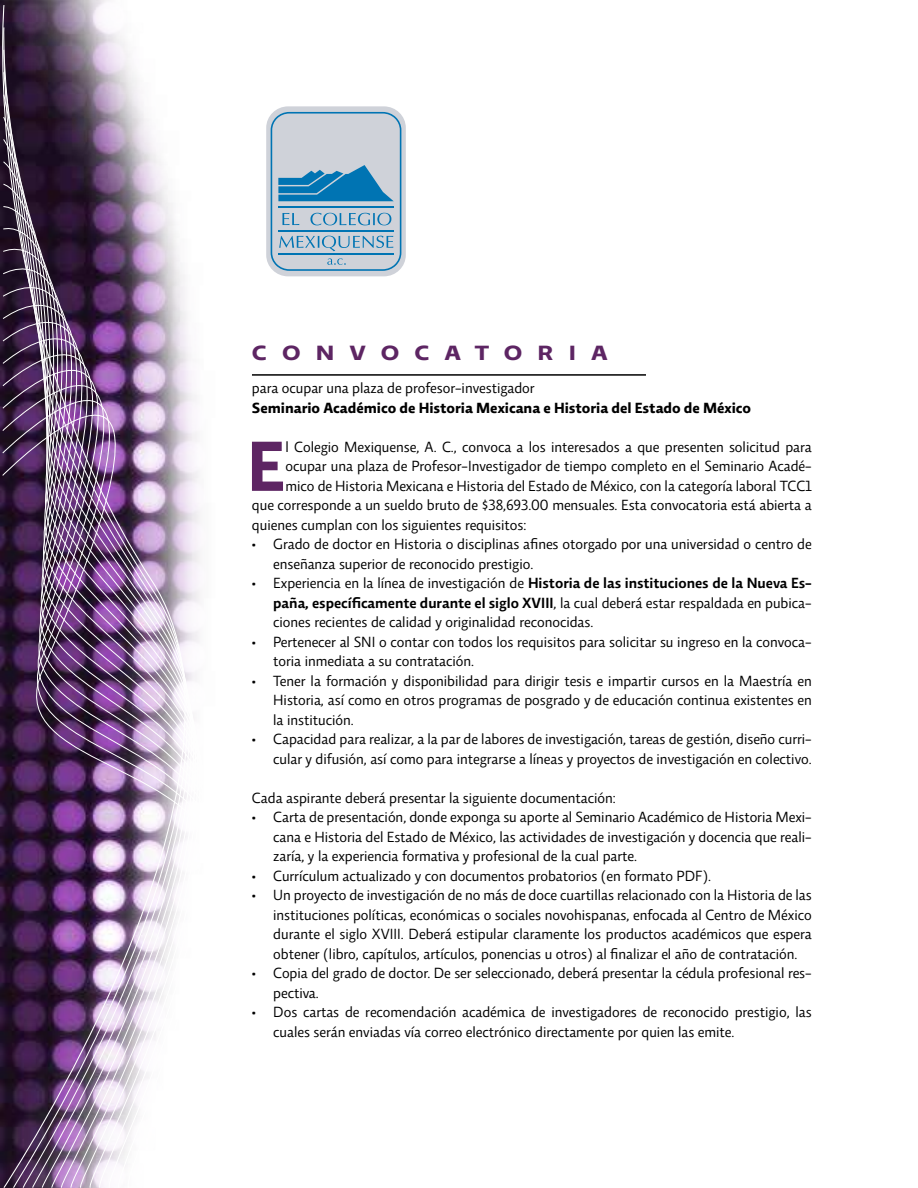
<style>
.page{position:relative;width:918px;height:1188px;background:#fff}
.page>*{position:absolute;margin:0;border:0;box-sizing:border-box;transform-origin:0 0}
.t1{font:700 72.15px "Relato Sans OT";color:#5d2563}
.t2{font:700 21px "Relato Sans OT";letter-spacing:.6em;color:#5d2563;scale:1.2 1}
.t3{font:15px/19.5px "Relato Sans OT";color:#000}
.t4{font:700 15px "Relato Sans OT";color:#000}
.s1{font-weight:600}
</style>
<div class="page">
<svg style="left:0;top:4px;width:280px;height:271px"></svg>
<svg style="left:0;top:26px;width:279px;height:1162px"></svg>
<svg style="left:3px;top:49px;width:275px;height:1139px"></svg>
<svg style="left:3px;top:71px;width:274px;height:1117px"></svg>
<svg style="left:3px;top:94px;width:273px;height:1094px"></svg>
<svg style="left:3px;top:116px;width:272px;height:1072px"></svg>
<svg style="left:3px;top:139px;width:271px;height:1049px"></svg>
<svg style="left:3px;top:161px;width:270px;height:1027px"></svg>
<img style="left:2px;top:250px;width:264px;height:938px">
<svg style="left:266px;top:106px;width:140px;height:170px;background:#c8d0d9"></svg>
<svg style="left:271px;top:112px;width:130px;height:159px;background:#9dbbcf"></svg>
<hr style="left:252px;top:374px;width:394px;height:2px;background:#000">
<h2 class="t2" style="left:252px;top:340px;width:298px">CONVOCATORIA</h2>
<p class="t3" style="left:252px;top:378px;width:284px">para ocupar una plaza de profesor-investigador</p>
<p class="t4" style="left:252px;top:398px;width:501px">Seminario Académico de Historia Mexicana e Historia del Estado de México</p>
<h1 class="t1" style="left:247px;top:422px;width:40px">E</h1>
<p class="t3" style="left:286px;top:437px;width:528px">l Colegio Mexiquense, A. C., convoca a los interesados a que presenten solicitud para</p>
<p class="t3" style="left:286px;top:456px;width:528px">ocupar una plaza de Profesor-Investigador de tiempo completo en el Seminario Acadé-</p>
<p class="t3" style="left:286px;top:476px;width:528px">mico de Historia Mexicana e Historia del Estado de México, con la categoría laboral TCC1</p>
<p class="t3" style="left:252px;top:495px;width:561px">que corresponde a un sueldo bruto de $38,693.00 mensuales. Esta convocatoria está abierta a</p>
<p class="t3" style="left:252px;top:515px;width:276px">quienes cumplan con los siguientes requisitos:</p>
<p class="t3" style="left:273px;top:534px;width:540px;text-indent:-21px">• Grado de doctor en Historia o disciplinas afines otorgado por una universidad o centro de enseñanza superior de reconocido prestigio.</p>
<p class="t3" style="left:273px;top:573px;width:540px;text-align:justify;text-indent:-21px">• Experiencia en la línea de investigación de <span class="s1">Historia de las instituciones de la Nueva Es&shy;paña, específicamente durante el siglo XVIII</span>, la cual deberá estar respaldada en pubica&shy;ciones recientes de calidad y originalidad reconocidas.</p>
<p class="t3" style="left:273px;top:632px;width:540px;text-indent:-21px">• Pertenecer al SNI o contar con todos los requisitos para solicitar su ingreso en la convoca&shy;toria inmediata a su contratación.</p>
<p class="t3" style="left:273px;top:671px;width:540px;text-align:justify;text-indent:-21px">• Tener la formación y disponibilidad para dirigir tesis e impartir cursos en la Maestría en Historia, así como en otros programas de posgrado y de educación continua existentes en la institución.</p>
<p class="t3" style="left:252px;top:729px;width:561px;text-align:right">• Capacidad para realizar, a la par de labores de investigación, tareas de gestión, diseño curri&shy;cular y difusión, así como para integrarse a líneas y proyectos de investigación en colectivo.</p>
<p class="t3" style="left:252px;top:788px;width:365px">Cada aspirante deberá presentar la siguiente documentación:</p>
<p class="t3" style="left:273px;top:807px;width:540px;text-align:justify;text-indent:-21px">• Carta de presentación, donde exponga su aporte al Seminario Académico de Historia Mexi&shy;cana e Historia del Estado de México, las actividades de investigación y docencia que reali&shy;zaría, y la experiencia formativa y profesional de la cual parte.</p>
<p class="t3" style="left:252px;top:866px;width:461px">• Currículum actualizado y con documentos probatorios (en formato PDF).</p>
<p class="t3" style="left:273px;top:885px;width:540px;text-align:justify;text-indent:-21px">• Un proyecto de investigación de no más de doce cuartillas relacionado con la Historia de las instituciones políticas, económicas o sociales novohispanas, enfocada al Centro de México durante el siglo XVIII. Deberá estipular claramente los productos académicos que espera obtener (libro, capítulos, artículos, ponencias u otros) al finalizar el año de contratación.</p>
<p class="t3" style="left:273px;top:963px;width:540px;text-indent:-21px">• Copia del grado de doctor. De ser seleccionado, deberá presentar la cédula profesional res&shy;pectiva.</p>
<p class="t3" style="left:273px;top:1002px;width:540px;text-indent:-21px">• Dos cartas de recomendación académica de investigadores de reconocido prestigio, las cuales serán enviadas vía correo electrónico directamente por quien las emite.</p>
</div>
